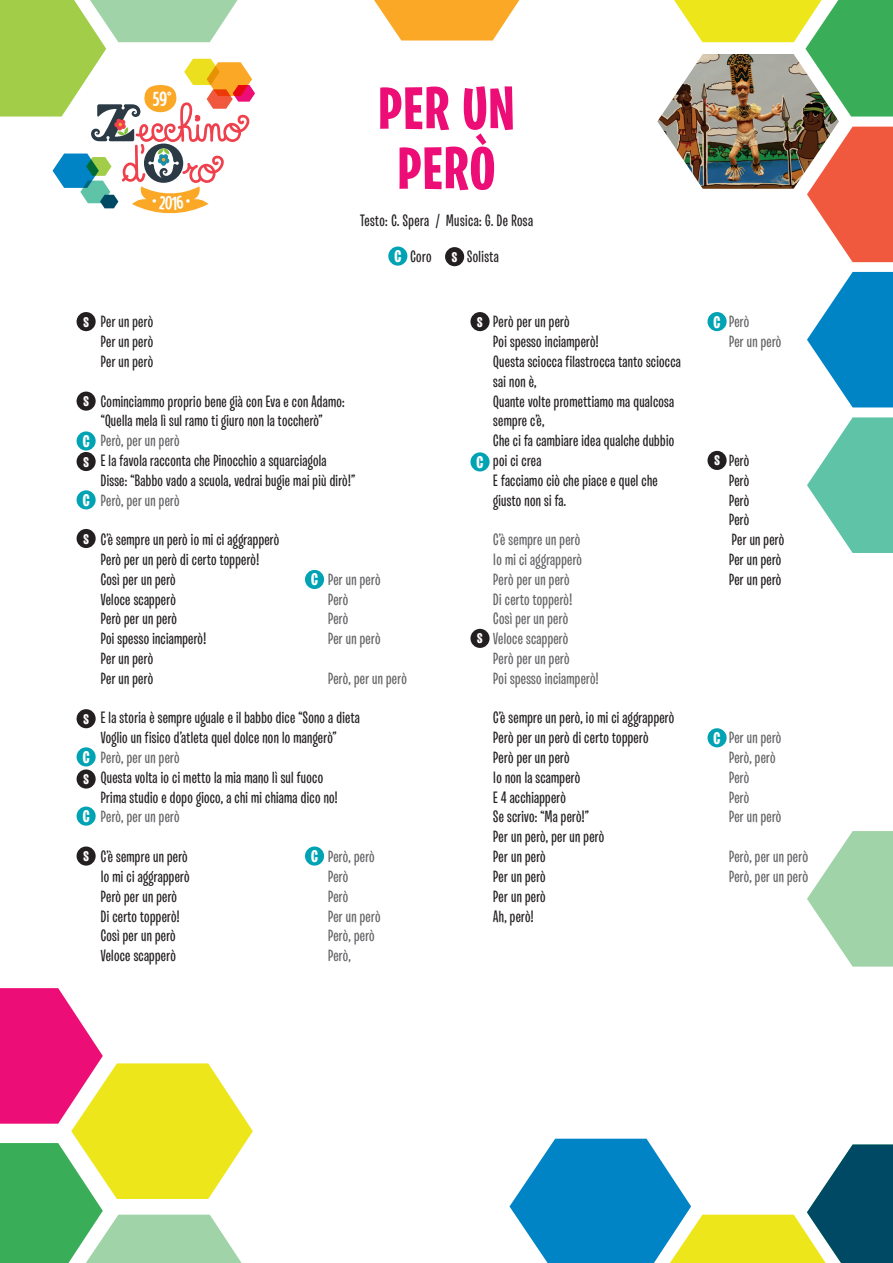
<style>
.page{position:relative;width:893px;height:1263px;background:#fff}
.page>*{position:absolute;margin:0;border:0;box-sizing:border-box;transform-origin:0 0}
.t1{font:700 60px "Burbank Big Condensed";letter-spacing:.03em;color:#ed0d77}
.t2{font:20.85px "Mouse Memoirs";color:#fff}
.t3{font:700 16.8px "Burbank Big Condensed";color:#fff}
.t4{font:500 16.5px/19.8px "Burbank Big Condensed";letter-spacing:.02em;color:#231f20}
.t5{font:500 16.5px/19.8px "Burbank Big Condensed";letter-spacing:.015em;color:#636366}
.t6{font:700 14.1px "Burbank Big Condensed";color:#fff}
.s1{font-weight:700;font-size:16.8px;color:#fff}
</style>
<div class="page">
<div style="left:388px;top:247px;width:19px;height:19px;background:#00a3b3;border-radius:50%"></div>
<div style="left:445px;top:247px;width:19px;height:19px;background:#231f20;border-radius:50%"></div>
<div style="left:77px;top:312px;width:19px;height:19px;background:#231f20;border-radius:50%"></div>
<div style="left:77px;top:392px;width:19px;height:19px;background:#231f20;border-radius:50%"></div>
<div style="left:77px;top:452px;width:19px;height:19px;background:#231f20;border-radius:50%"></div>
<div style="left:77px;top:529px;width:19px;height:19px;background:#231f20;border-radius:50%"></div>
<div style="left:77px;top:769px;width:19px;height:19px;background:#231f20;border-radius:50%"></div>
<div style="left:77px;top:846px;width:19px;height:20px;background:#231f20;border-radius:50%"></div>
<div style="left:77px;top:709px;width:19px;height:19px;background:#231f20;border-radius:50%"></div>
<div style="left:470px;top:452px;width:20px;height:19px;background:#00a3b3;border-radius:50%"></div>
<div style="left:305px;top:570px;width:19px;height:19px;background:#00a3b3;border-radius:50%"></div>
<div style="left:305px;top:846px;width:19px;height:20px;background:#00a3b3;border-radius:50%"></div>
<div style="left:707px;top:312px;width:20px;height:19px;background:#00a3b3;border-radius:50%"></div>
<div style="left:707px;top:728px;width:20px;height:19px;background:#00a3b3;border-radius:50%"></div>
<div style="left:77px;top:490px;width:19px;height:19px;background:#00a3b3;border-radius:50%"></div>
<div style="left:77px;top:806px;width:19px;height:20px;background:#00a3b3;border-radius:50%"></div>
<div style="left:77px;top:747px;width:19px;height:19px;background:#00a3b3;border-radius:50%"></div>
<svg style="left:807px;top:417px;width:86px;height:136px"></svg>
<svg style="left:807px;top:272px;width:86px;height:135px"></svg>
<svg style="left:807px;top:127px;width:86px;height:135px"></svg>
<svg style="left:674px;top:0;width:219px;height:117px"></svg>
<svg style="left:0;top:988px;width:253px;height:275px"></svg>
<svg style="left:509px;top:1139px;width:384px;height:124px"></svg>
<svg style="left:374px;top:0;width:146px;height:41px"></svg>
<svg style="left:807px;top:831px;width:86px;height:136px"></svg>
<div style="left:77px;top:431px;width:19px;height:19px;background:#00a3b3;border-radius:50%"></div>
<div style="left:470px;top:312px;width:20px;height:19px;background:#231f20;border-radius:50%"></div>
<div style="left:707px;top:451px;width:20px;height:19px;background:#231f20;border-radius:50%"></div>
<div style="left:470px;top:629px;width:20px;height:19px;background:#231f20;border-radius:50%"></div>
<img style="left:657px;top:54px;width:182px;height:135px">
<svg style="left:0;top:0;width:255px;height:214px"></svg>
<p class="t2" style="left:153px;top:86px;width:20px">59°</p>
<p class="t1" style="left:379px;top:73px;width:137px">PER UN</p>
<p class="t1" style="left:398px;top:133px;width:99px">PERÒ</p>
<p class="t4" style="left:360px;top:210px;width:174px">Testo: C. Spera / Musica: G. De Rosa</p>
<p class="t4" style="left:394px;top:247px;width:39px"><span class="s1">C</span> Coro</p>
<p class="t6" style="left:452px;top:248px;width:7px">S</p>
<p class="t4" style="left:467px;top:247px;width:33px">Solista</p>
<p class="t6" style="left:83px;top:313px;width:7px">S</p>
<p class="t6" style="left:83px;top:393px;width:7px">S</p>
<p class="t3" style="left:83px;top:431px;width:8px">C</p>
<p class="t6" style="left:83px;top:453px;width:7px">S</p>
<p class="t3" style="left:83px;top:490px;width:8px">C</p>
<p class="t6" style="left:83px;top:530px;width:7px">S</p>
<p class="t6" style="left:83px;top:710px;width:7px">S</p>
<p class="t3" style="left:83px;top:747px;width:8px">C</p>
<p class="t6" style="left:83px;top:771px;width:7px">S</p>
<p class="t3" style="left:83px;top:806px;width:8px">C</p>
<p class="t6" style="left:83px;top:848px;width:7px">S</p>
<p class="t4" style="left:101px;top:312px;width:54px">Per un però</p>
<p class="t4" style="left:101px;top:332px;width:54px">Per un però</p>
<p class="t4" style="left:101px;top:352px;width:54px">Per un però</p>
<p class="t4" style="left:101px;top:391px;width:245px">Cominciammo proprio bene già con Eva e con Adamo:</p>
<p class="t4" style="left:101px;top:411px;width:223px">“Quella mela lì sul ramo ti giuro non la toccherò”</p>
<p class="t5" style="left:101px;top:431px;width:80px">Però, per un però</p>
<p class="t4" style="left:101px;top:451px;width:227px">E la favola racconta che Pinocchio a squarciagola</p>
<p class="t4" style="left:101px;top:470px;width:256px">Disse: “Babbo vado a scuola, vedrai bugie mai più dirò!”</p>
<p class="t5" style="left:101px;top:490px;width:80px">Però, per un però</p>
<p class="t4" style="left:101px;top:530px;width:180px">C’è sempre un però io mi ci aggrapperò</p>
<p class="t4" style="left:101px;top:550px;width:160px">Però per un però di certo topperò!</p>
<p class="t4" style="left:101px;top:569px;width:76px">Così per un però</p>
<p class="t4" style="left:101px;top:589px;width:76px">Veloce scapperò</p>
<p class="t4" style="left:101px;top:609px;width:78px">Però per un però</p>
<p class="t4" style="left:101px;top:629px;width:107px">Poi spesso inciamperò!</p>
<p class="t4" style="left:101px;top:649px;width:54px">Per un però</p>
<p class="t4" style="left:101px;top:668px;width:54px">Per un però</p>
<p class="t4" style="left:101px;top:708px;width:260px">E la storia è sempre uguale e il babbo dice “Sono a dieta</p>
<p class="t4" style="left:101px;top:728px;width:237px">Voglio un fisico d’atleta quel dolce non lo mangerò”</p>
<p class="t5" style="left:101px;top:748px;width:80px">Però, per un però</p>
<p class="t4" style="left:101px;top:767px;width:224px">Questa volta io ci metto la mia mano lì sul fuoco</p>
<p class="t4" style="left:101px;top:787px;width:238px">Prima studio e dopo gioco, a chi mi chiama dico no!</p>
<p class="t5" style="left:101px;top:807px;width:80px">Però, per un però</p>
<p class="t4" style="left:101px;top:847px;width:88px">C’è sempre un però</p>
<p class="t4" style="left:101px;top:866px;width:90px">Io mi ci aggrapperò</p>
<p class="t4" style="left:101px;top:886px;width:78px">Però per un però</p>
<p class="t4" style="left:101px;top:906px;width:80px">Di certo topperò!</p>
<p class="t4" style="left:101px;top:926px;width:76px">Così per un però</p>
<p class="t4" style="left:101px;top:946px;width:76px">Veloce scapperò</p>
<p class="t5" style="left:328px;top:569px;width:54px">Per un però</p>
<p class="t5" style="left:328px;top:589px;width:22px">Però</p>
<p class="t5" style="left:328px;top:609px;width:22px">Però</p>
<p class="t5" style="left:328px;top:629px;width:54px">Per un però</p>
<p class="t5" style="left:328px;top:668px;width:80px">Però, per un però</p>
<p class="t3" style="left:311px;top:570px;width:8px">C</p>
<p class="t3" style="left:311px;top:846px;width:8px">C</p>
<p class="t5" style="left:328px;top:847px;width:48px">Però, però</p>
<p class="t5" style="left:328px;top:866px;width:22px">Però</p>
<p class="t5" style="left:328px;top:886px;width:22px">Però</p>
<p class="t5" style="left:328px;top:906px;width:54px">Per un però</p>
<p class="t5" style="left:328px;top:926px;width:48px">Però, però</p>
<p class="t5" style="left:328px;top:946px;width:24px">Però,</p>
<p class="t6" style="left:477px;top:313px;width:7px">S</p>
<p class="t3" style="left:477px;top:452px;width:8px">C</p>
<p class="t6" style="left:477px;top:630px;width:7px">S</p>
<p class="t4" style="left:493px;top:312px;width:189px">Però per un però<br>Poi spesso inciamperò!<br>Questa sciocca filastrocca tanto sciocca sai non è,</p>
<p class="t4" style="left:493px;top:391px;width:182px">Quante volte promettiamo ma qualcosa sempre c’è,</p>
<p class="t4" style="left:493px;top:431px;width:182px">Che ci fa cambiare idea qualche dubbio poi ci crea</p>
<p class="t4" style="left:493px;top:470px;width:166px">E facciamo ciò che piace e quel che giusto non si fa.</p>
<p class="t5" style="left:493px;top:530px;width:88px">C’è sempre un però</p>
<p class="t5" style="left:493px;top:550px;width:90px">Io mi ci aggrapperò</p>
<p class="t5" style="left:493px;top:569px;width:80px">Però per un però<br>Di certo topperò!</p>
<p class="t5" style="left:493px;top:609px;width:76px">Così per un però</p>
<p class="t5" style="left:493px;top:629px;width:76px">Veloce scapperò</p>
<p class="t5" style="left:493px;top:649px;width:107px">Però per un però<br>Poi spesso inciamperò!</p>
<p class="t4" style="left:493px;top:708px;width:182px">C’è sempre un però, io mi ci aggrapperò</p>
<p class="t4" style="left:493px;top:728px;width:157px">Però per un però di certo topperò<br>Però per un però</p>
<p class="t4" style="left:493px;top:767px;width:88px">Io non la scamperò<br>E 4 acchiapperò</p>
<p class="t4" style="left:493px;top:807px;width:112px">Se scrivo: “Ma però!”<br>Per un però, per un però</p>
<p class="t4" style="left:493px;top:847px;width:54px">Per un però</p>
<p class="t4" style="left:493px;top:866px;width:54px">Per un però</p>
<p class="t4" style="left:493px;top:886px;width:54px">Per un però<br>Ah, però!</p>
<p class="t3" style="left:714px;top:312px;width:8px">C</p>
<p class="t5" style="left:729px;top:312px;width:22px">Però</p>
<p class="t5" style="left:729px;top:332px;width:54px">Per un però</p>
<p class="t6" style="left:714px;top:452px;width:7px">S</p>
<p class="t4" style="left:729px;top:451px;width:22px">Però</p>
<p class="t4" style="left:729px;top:470px;width:22px">Però</p>
<p class="t4" style="left:729px;top:490px;width:22px">Però</p>
<p class="t4" style="left:729px;top:510px;width:22px">Però</p>
<p class="t4" style="left:732px;top:530px;width:54px">Per un però</p>
<p class="t4" style="left:729px;top:550px;width:54px">Per un però</p>
<p class="t4" style="left:729px;top:569px;width:54px">Per un però</p>
<p class="t3" style="left:714px;top:728px;width:8px">C</p>
<p class="t5" style="left:729px;top:728px;width:54px">Per un però</p>
<p class="t5" style="left:729px;top:748px;width:48px">Però, però</p>
<p class="t5" style="left:729px;top:767px;width:22px">Però</p>
<p class="t5" style="left:729px;top:787px;width:22px">Però</p>
<p class="t5" style="left:729px;top:807px;width:54px">Per un però</p>
<p class="t5" style="left:729px;top:847px;width:80px">Però, per un però</p>
<p class="t5" style="left:729px;top:866px;width:80px">Però, per un però</p>
</div>
